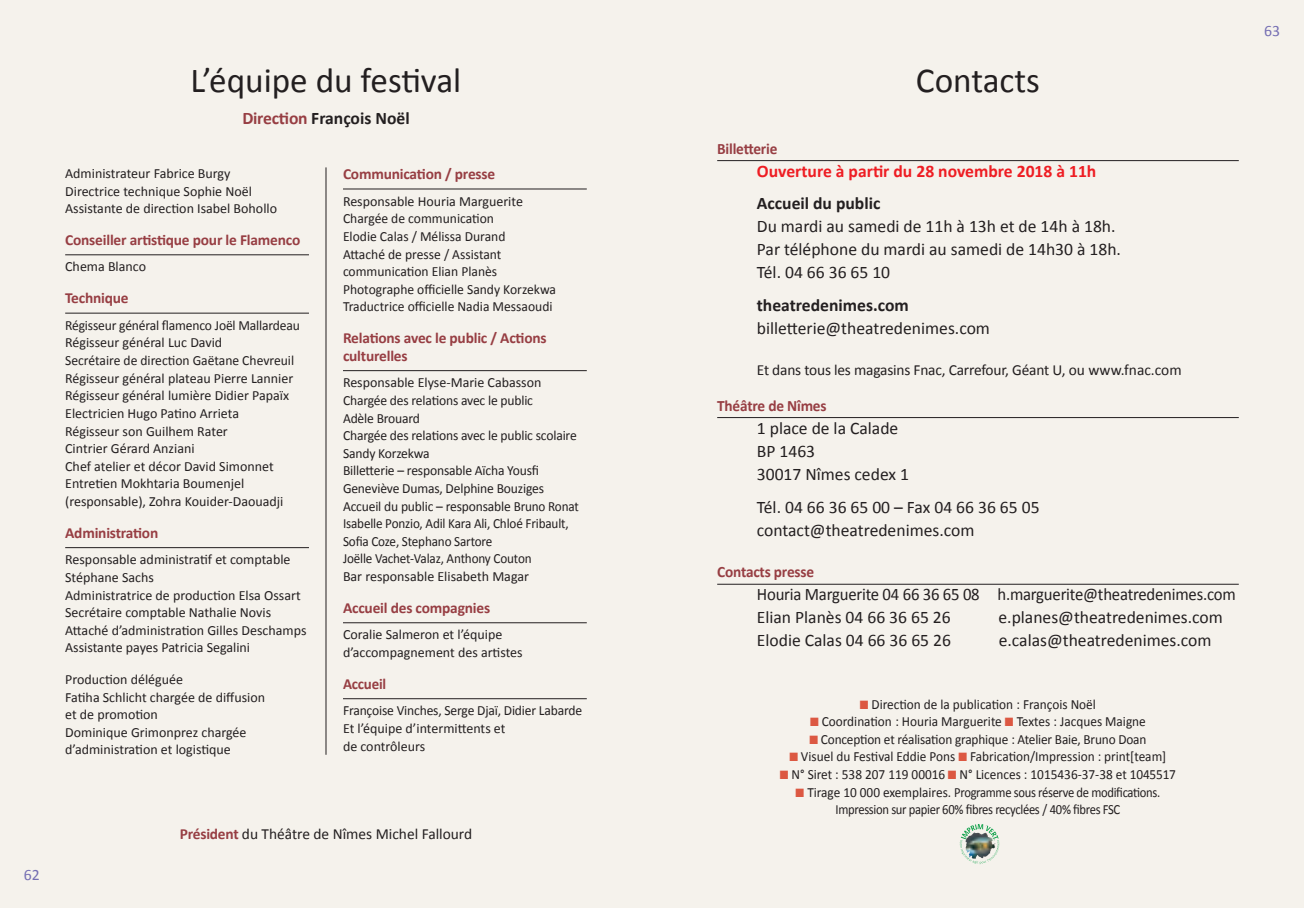
<style>
.page{position:relative;width:1304px;height:908px;background:#fff}
.page>*{position:absolute;margin:0;border:0;box-sizing:border-box;transform-origin:0 0}
.t1{font:35.2px "Calibri";color:#231f20}
.t2{font:17.6px/23px "Calibri";color:#231f20}
.t3{font:17.6px/23px "Calibri";color:#231f20;scale:.95 1}
.t4{font:700 17.6px "Calibri";color:#231f20}
.t5{font:700 17.6px "Calibri";color:#ee1d23}
.t6{font:700 15.8px "Calibri";letter-spacing:-.015em;color:#973e43}
.t7{font:15.8px "Calibri";color:#756fb3}
.t8{font:700 15.4px/17.6px "Calibri";letter-spacing:-.015em;color:#973e43}
.t9{font:15.4px "Calibri";letter-spacing:-.01em;color:#231f20}
.t10{font:14px/17.6px "Calibri";color:#231f20}
.t11{font:14px "Calibri";color:#231f20;scale:.95 1}
.t12{font:14px/17.6px "Calibri";letter-spacing:-.025em;color:#231f20;text-align:center;scale:.95 1}
.s1{color:#973e43}
.s2{font-weight:700;color:#973e43}
.s3{color:#dc5842}
</style>
<div class="page">
<div style="left:652px;top:0;width:652px;height:907px;background:#f5f2ec"></div>
<div style="left:0;top:0;width:652px;height:907px;background:#f5f2ec"></div>
<hr style="left:65px;top:254px;width:244px;height:1px;background:#231f20">
<hr style="left:65px;top:312px;width:244px;height:1px;background:#231f20">
<hr style="left:65px;top:547px;width:244px;height:1px;background:#231f20">
<hr style="left:343px;top:188px;width:244px;height:1px;background:#231f20">
<hr style="left:343px;top:370px;width:244px;height:1px;background:#231f20">
<hr style="left:343px;top:622px;width:244px;height:1px;background:#231f20">
<hr style="left:343px;top:698px;width:244px;height:1px;background:#231f20">
<svg style="left:960px;top:824px;width:39px;height:39px"></svg>
<hr style="left:717px;top:160px;width:522px;height:1px;background:#231f20">
<hr style="left:717px;top:417px;width:522px;height:1px;background:#231f20">
<hr style="left:717px;top:583px;width:522px;height:1px;background:#231f20">
<hr style="left:326px;top:167px;width:1px;height:587px;background:#231f20">
<h1 class="t1" style="left:191px;top:58px;width:272px">l’équipe du festival</h1>
<p class="t4" style="left:242px;top:107px;width:169px"><span class="s1">direction</span> François noël</p>
<p class="t10" style="left:65px;top:164px;width:213px">administrateur fabrice burgy directrice technique sophie noël assistante de direction Isabel bohollo</p>
<p class="t8" style="left:65px;top:230px;width:237px">conseiller artistique pour le Flamenco</p>
<p class="t10" style="left:65px;top:258px;width:82px">chema blanco</p>
<p class="t8" style="left:65px;top:289px;width:65px">Technique</p>
<p class="t10" style="left:65px;top:316px;width:236px">régisseur général flamenco Joël mallardeau régisseur général luc david<br>secrétaire de direction Gaëtane chevreuil régisseur général plateau Pierre lannier régisseur général lumière didier Papaïx electricien hugo Patino arrieta<br>régisseur son Guilhem rater<br>cintrier Gérard anziani<br>chef atelier et décor david simonnet entretien mokhtaria boumenjel (responsable), Zohra Kouider-daouadji</p>
<p class="t8" style="left:65px;top:523px;width:95px">administration</p>
<p class="t10" style="left:65px;top:550px;width:243px">responsable administratif et comptable stéphane sachs<br>administratrice de production elsa ossart secrétaire comptable nathalie novis attaché d’administration Gilles deschamps assistante payes Patricia segalini</p>
<p class="t10" style="left:65px;top:670px;width:201px">Production déléguée<br>fatiha schlicht chargée de diffusion et de promotion<br>dominique Grimonprez chargée d’administration et logistique</p>
<p class="t8" style="left:343px;top:165px;width:154px">communication / presse</p>
<p class="t10" style="left:343px;top:192px;width:215px">responsable houria marguerite chargée de communication<br>elodie calas / mélissa durand<br>attaché de presse / assistant communication elian Planès<br>Photographe officielle sandy Korzekwa traductrice officielle nadia messaoudi</p>
<p class="t8" style="left:343px;top:329px;width:205px">relations avec le public / actions culturelles</p>
<p class="t10" style="left:343px;top:373px;width:237px">responsable elyse-marie cabasson chargée des relations avec le public<br>adèle brouard<br>chargée des relations avec le public scolaire sandy Korzekwa<br>billetterie – responsable aïcha Yousfi Geneviève dumas, delphine bouziges accueil du public – responsable bruno ronat Isabelle Ponzio, adil Kara ali, chloé fribault, sofia coze, stephano sartore<br>Joëlle Vachet-Valaz, anthony couton<br>bar responsable elisabeth magar</p>
<p class="t8" style="left:343px;top:598px;width:149px">accueil des compagnies</p>
<p class="t10" style="left:343px;top:625px;width:181px">coralie salmeron et l’équipe d’accompagnement des artistes</p>
<p class="t8" style="left:343px;top:674px;width:45px">accueil</p>
<p class="t10" style="left:343px;top:701px;width:241px">françoise Vinches, serge djaï, didier labarde et l’équipe d’intermittents et<br>de contrôleurs</p>
<p class="t7" style="left:24px;top:864px;width:17px">62</p>
<p class="t9" style="left:180px;top:823px;width:294px"><span class="s2">président</span> du théâtre de nîmes michel fallourd</p>
<h1 class="t1" style="left:916px;top:58px;width:126px">contacts</h1>
<p class="t6" style="left:717px;top:139px;width:62px">Billetterie</p>
<p class="t5" style="left:757px;top:160px;width:341px">ouverture à partir du 28 novembre 2018 à 11h</p>
<p class="t4" style="left:757px;top:192px;width:125px">accueil du public</p>
<p class="t2" style="left:757px;top:214px;width:366px">du mardi au samedi de 11h à 13h et de 14h à 18h.<br>Par téléphone du mardi au samedi de 14h30 à 18h. tél. 04 66 36 65 10</p>
<p class="t4" style="left:757px;top:294px;width:153px">theatredenimes.com</p>
<p class="t2" style="left:757px;top:316px;width:235px">billetterie@theatredenimes.com</p>
<p class="t9" style="left:757px;top:360px;width:426px">et dans tous les magasins fnac, carrefour, Géant u, ou www.fnac.com</p>
<p class="t6" style="left:717px;top:395px;width:111px">Théâtre de nîmes</p>
<p class="t2" style="left:757px;top:416px;width:154px">1 place de la calade bP 1463<br>30017 nîmes cedex 1</p>
<p class="t2" style="left:757px;top:495px;width:284px">tél. 04 66 36 65 00 – fax 04 66 36 65 05 contact@theatredenimes.com</p>
<p class="t6" style="left:717px;top:562px;width:98px">contacts presse</p>
<p class="t3" style="left:757px;top:582px;width:506px">houria marguerite 04 66 36 65 08 h.marguerite@theatredenimes.com elian Planès 04 66 36 65 26</p>
<p class="t2" style="left:998px;top:605px;width:226px">e.planes@theatredenimes.com</p>
<p class="t2" style="left:757px;top:628px;width:196px">elodie calas 04 66 36 65 26</p>
<p class="t2" style="left:999px;top:628px;width:214px">e.calas@theatredenimes.com</p>
<p class="t11" style="left:860px;top:694px;width:250px"><span class="s3">■</span> direction de la publication : françois noël</p>
<p class="t11" style="left:810px;top:712px;width:355px"><span class="s3">■</span> coordination : houria marguerite <span class="s3">■</span> textes : Jacques maigne</p>
<p class="t11" style="left:810px;top:730px;width:356px"><span class="s3">■</span> conception et réalisation graphique : atelier baie, bruno doan</p>
<p class="t11" style="left:790px;top:747px;width:398px"><span class="s3">■</span> Visuel du festival eddie Pons <span class="s3">■</span> fabrication/Impression : print[team]</p>
<p class="t11" style="left:780px;top:765px;width:418px"><span class="s3">■</span> n° siret : 538 207 119 00016 <span class="s3">■</span> n° licences : 1015436-37-38 et 1045517</p>
<p class="t12" style="left:796px;top:782px;width:385px"><span class="s3">■</span> tirage 10 000 exemplaires. Programme sous réserve de modifications.<br>Impression sur papier 60% fibres recyclées / 40% fibres fsc</p>
<p class="t7" style="left:1264px;top:21px;width:17px">63</p>
</div>
